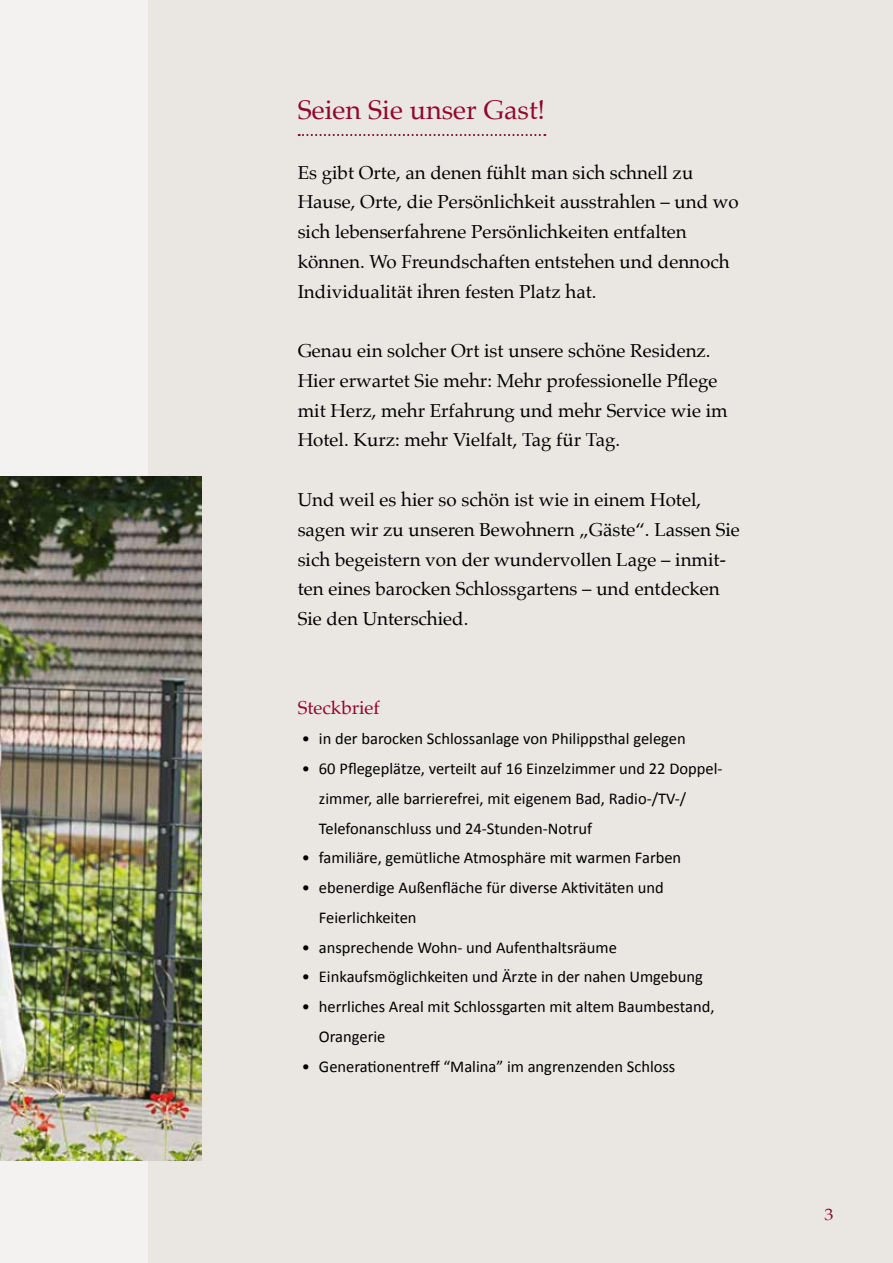
<style>
.page{position:relative;width:893px;height:1263px;background:#f4f2f0}
.page>*{position:absolute;margin:0;border:0;box-sizing:border-box;transform-origin:0 0}
.t1{font:27px "Palatino";color:#92062a}
.t2{font:18.75px/29.7px "Palatino";color:#000}
.t3{font:18.75px "Palatino";color:#92062a}
.t4{font:16.5px/29.7px "Calibri";color:#000}
.t5{font:16.5px "Palatino";color:#92062a;scale:1.09 1}
</style>
<div class="page">
<div style="left:149px;top:0;width:744px;height:1263px;background:#eae7e3"></div>
<img style="left:0;top:476px;width:201px;height:685px">
<svg style="left:299px;top:134px;width:246px;height:2px"></svg>
<h1 class="t1" style="left:298px;top:87px;width:249px">Seien Sie unser Gast!</h1>
<p class="t2" style="left:298px;top:157px;width:443px">Es gibt Orte, an denen fühlt man sich schnell zu Hause, Orte, die Persönlichkeit ausstrahlen – und wo sich lebenserfahrene Persönlichkeiten entfalten können. Wo Freundschaften entstehen und dennoch Individualität ihren festen Platz hat.</p>
<p class="t2" style="left:298px;top:336px;width:432px">Genau ein solcher Ort ist unsere schöne Residenz.<br>Hier erwartet Sie mehr: Mehr professionelle Pflege mit Herz, mehr Erfahrung und mehr Service wie im Hotel. Kurz: mehr Vielfalt, Tag für Tag.</p>
<p class="t2" style="left:298px;top:485px;width:444px">Und weil es hier so schön ist wie in einem Hotel, sagen wir zu unseren Bewohnern „Gäste“. Lassen Sie sich begeistern von der wundervollen Lage – inmit&shy;ten eines barocken Schlossgartens – und entdecken Sie den Unterschied.</p>
<p class="t3" style="left:298px;top:692px;width:84px">Steckbrief</p>
<p class="t4" style="left:302px;top:724px;width:385px">• in der barocken Schlossanlage von Philippsthal gelegen</p>
<p class="t4" style="left:319px;top:754px;width:405px;text-indent:-17px">• 60 Pflegeplätze, verteilt auf 16 Einzelzimmer und 22 Doppel&shy;zimmer, alle barrierefrei, mit eigenem Bad, Radio-/TV-/<br>Telefonanschluss und 24-Stunden-Notruf</p>
<p class="t4" style="left:302px;top:843px;width:381px">• familiäre, gemütliche Atmosphäre mit warmen Farben</p>
<p class="t4" style="left:319px;top:873px;width:346px;text-indent:-17px">• ebenerdige Außenfläche für diverse Aktivitäten und<br>Feierlichkeiten</p>
<p class="t4" style="left:302px;top:932px;width:316px">• ansprechende Wohn- und Aufenthaltsräume</p>
<p class="t4" style="left:302px;top:962px;width:402px">• Einkaufsmöglichkeiten und Ärzte in der nahen Umgebung</p>
<p class="t4" style="left:319px;top:992px;width:397px;text-indent:-17px">• herrliches Areal mit Schlossgarten mit altem Baumbestand,<br>Orangerie</p>
<p class="t4" style="left:302px;top:1051px;width:375px">• Generationentreff “Malina” im angrenzenden Schloss</p>
<p class="t5" style="left:824px;top:1201px;width:10px">3</p>
</div>
